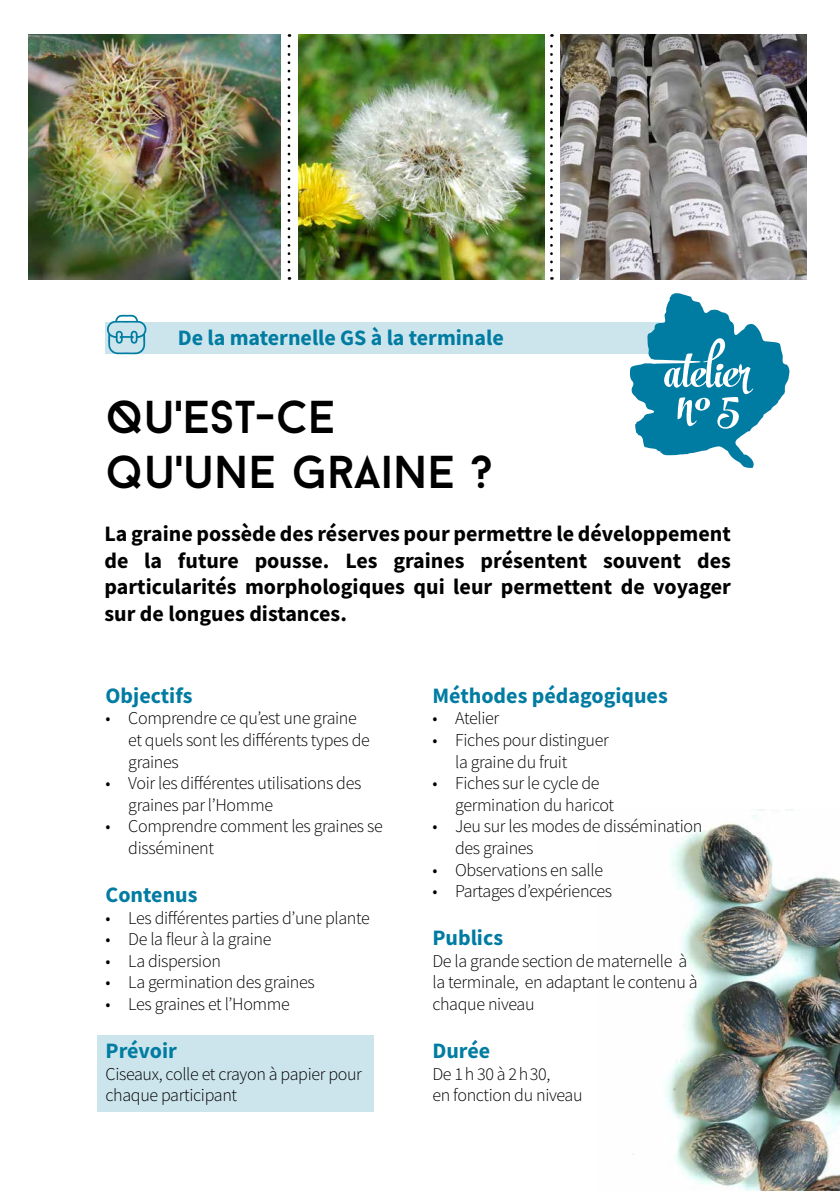
<style>
.page{position:relative;width:840px;height:1191px;background:#fff}
.page>*{position:absolute;margin:0;border:0;box-sizing:border-box;transform-origin:0 0}
.t1{font:700 60px "The Carpenter";color:#fff}
.t2{font:46px/55.2px "Baron Neue";color:#000}
.t3{font:700 22px/26.4px "Source Sans Pro";color:#000;text-align:justify}
.t4{font:700 22px "Source Sans Pro";color:#007ca2}
.t5{font:300 18px/21.6px "Source Sans Pro";letter-spacing:-.02em;color:#000}
</style>
<div class="page">
<div style="left:97px;top:1035px;width:276px;height:76px;background:#cce5ec"></div>
<img style="left:632px;top:809px;width:207px;height:382px">
<div style="left:105px;top:323px;width:625px;height:31px;background:#cce5ec"></div>
<svg style="left:287px;top:34px;width:3px;height:236px"></svg>
<svg style="left:550px;top:34px;width:2px;height:236px"></svg>
<img style="left:28px;top:34px;width:252px;height:246px">
<img style="left:560px;top:34px;width:245px;height:246px">
<img style="left:298px;top:34px;width:245px;height:246px">
<svg style="left:106px;top:315px;width:41px;height:39px"></svg>
<svg style="left:629px;top:293px;width:160px;height:175px"></svg>
<p class="t4" style="left:178px;top:323px;width:327px">De la maternelle GS à la terminale</p>
<h1 class="t1" style="left:665px;top:331px;width:88px">atelier</h1>
<h1 class="t1" style="left:678px;top:363px;width:62px">n°5</h1>
<h2 class="t2" style="left:105px;top:388px;width:389px">QU'EST-CE<br>QU'UNE GRAINE ?</h2>
<p class="t3" style="left:104px;top:520px;width:627px">La graine possède des réserves pour permettre le développement de la future pousse. Les graines présentent souvent des particularités morphologiques qui leur permettent de voyager sur de longues distances.</p>
<p class="t4" style="left:105px;top:680px;width:88px">Objectifs</p>
<p class="t5" style="left:128px;top:707px;width:243px;text-indent:-23px">• Comprendre ce qu’est une graine et quels sont les différents types de graines</p>
<p class="t5" style="left:128px;top:772px;width:234px;text-indent:-23px">• Voir les différentes utilisations des graines par l’Homme</p>
<p class="t5" style="left:128px;top:815px;width:256px;text-indent:-23px">• Comprendre comment les graines se disséminent</p>
<p class="t4" style="left:105px;top:879px;width:93px">Contenus</p>
<p class="t5" style="left:105px;top:907px;width:266px">• Les différentes parties d’une plante</p>
<p class="t5" style="left:105px;top:928px;width:167px">• De la fleur à la graine</p>
<p class="t5" style="left:105px;top:950px;width:117px">• La dispersion</p>
<p class="t5" style="left:105px;top:971px;width:210px">• La germination des graines</p>
<p class="t5" style="left:105px;top:993px;width:186px">• Les graines et l’Homme</p>
<p class="t4" style="left:105px;top:1035px;width:73px">Prévoir</p>
<p class="t5" style="left:105px;top:1063px;width:258px">Ciseaux, colle et crayon à papier pour chaque participant</p>
<p class="t4" style="left:432px;top:680px;width:237px">Méthodes pédagogiques</p>
<p class="t5" style="left:432px;top:707px;width:68px">• Atelier</p>
<p class="t5" style="left:455px;top:729px;width:155px;text-indent:-23px">• Fiches pour distinguer la graine du fruit</p>
<p class="t5" style="left:455px;top:772px;width:160px;text-indent:-23px">• Fiches sur le cycle de germination du haricot</p>
<p class="t5" style="left:455px;top:815px;width:249px;text-indent:-23px">• Jeu sur les modes de dissémination des graines</p>
<p class="t5" style="left:432px;top:859px;width:172px">• Observations en salle</p>
<p class="t5" style="left:432px;top:880px;width:181px">• Partages d’expériences</p>
<p class="t4" style="left:432px;top:923px;width:72px">Publics</p>
<p class="t5" style="left:432px;top:950px;width:267px">De la grande section de maternelle à la terminale, en adaptant le contenu à chaque niveau</p>
<p class="t4" style="left:432px;top:1035px;width:59px">Durée</p>
<p class="t5" style="left:432px;top:1063px;width:152px">De 1h 30 à 2h30,<br>en fonction du niveau</p>
</div>
